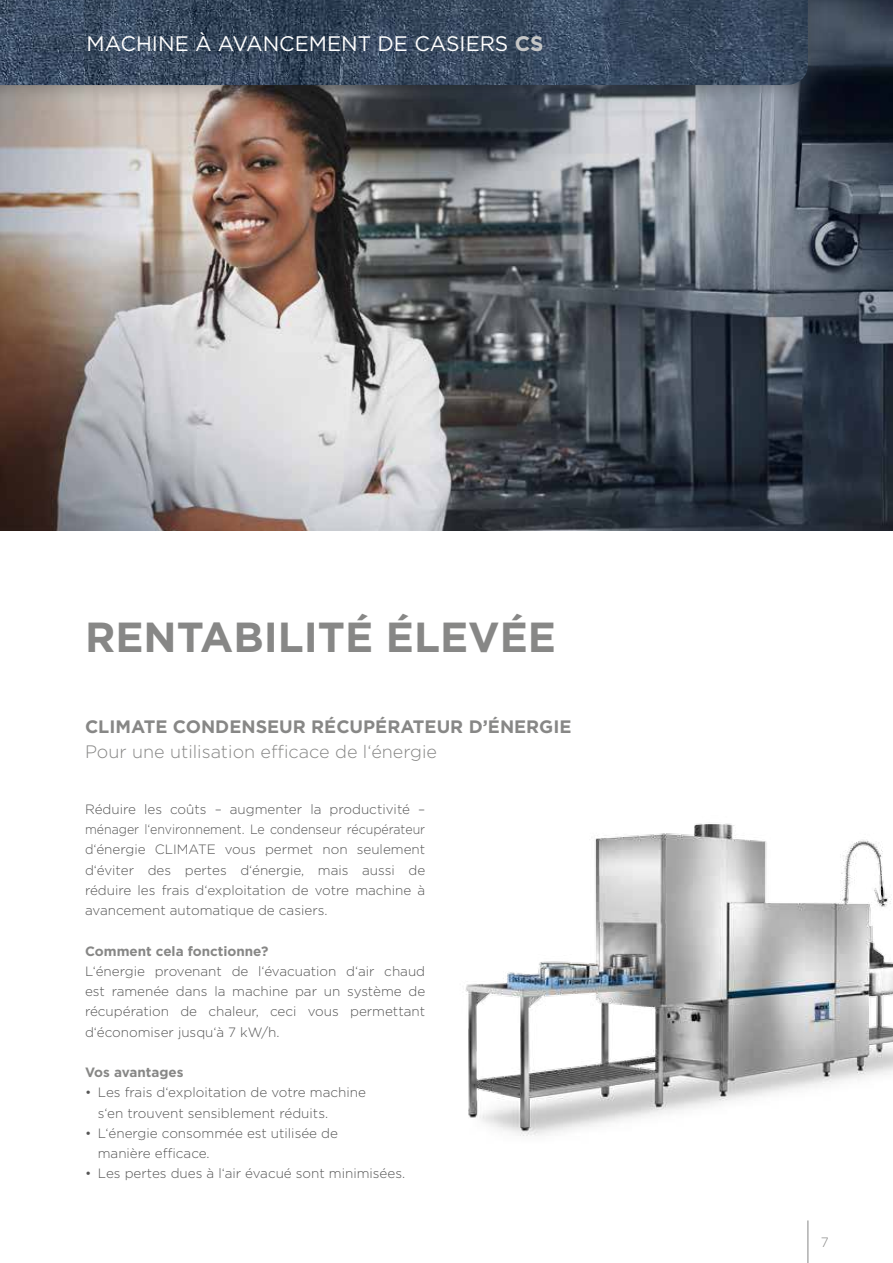
<style>
.page{position:relative;width:893px;height:1263px;background:#fff}
.page>*{position:absolute;margin:0;border:0;box-sizing:border-box;transform-origin:0 0}
.t1{font:700 42px "Gotham";color:#878786}
.t2{font:21px "Gotham";color:#fff}
.t3{font:700 18px "Gotham";color:#878786}
.t4{font:300 18px "Gotham";color:#878786}
.t5{font:300 13.5px/20.2px "Gotham";color:#565656;text-align:justify}
.t6{font:700 13.5px "Gotham";color:#878786}
.t7{font:300 13.5px "Gotham";color:#878786}
.s1{font-weight:700;color:#c5c6c6}
</style>
<div class="page">
<hr style="left:807px;top:1220px;width:1px;height:43px;background:#878786">
<img style="left:0;top:0;width:893px;height:530px">
<img style="left:465px;top:823px;width:428px;height:313px">
<div style="left:0;top:0;width:825px;height:102px;background:#000;opacity:.2"></div>
<img style="left:0;top:0;width:808px;height:85px">
<h2 class="t2" style="left:86px;top:30px;width:459px">MACHINE À AVANCEMENT DE CASIERS <span class="s1">CS</span></h2>
<h1 class="t1" style="left:85px;top:609px;width:472px">RENTABILITÉ ÉLEVÉE</h1>
<h3 class="t3" style="left:85px;top:715px;width:488px">CLIMATE CONDENSEUR RÉCUPÉRATEUR D’ÉNERGIE</h3>
<h3 class="t4" style="left:85px;top:741px;width:353px">Pour une utilisation efficace de l‘énergie</h3>
<p class="t5" style="left:85px;top:799px;width:342px">Réduire les coûts – augmenter la productivité – ménager l‘environnement. Le condenseur récupérateur d‘énergie CLIMATE vous permet non seulement d‘éviter des pertes d‘énergie, mais aussi de réduire les frais d‘exploitation de votre machine à avancement automatique de casiers.</p>
<p class="t6" style="left:85px;top:942px;width:185px">Comment cela fonctionne?</p>
<p class="t5" style="left:85px;top:961px;width:342px">L‘énergie provenant de l‘évacuation d‘air chaud est ramenée dans la machine par un système de récupération de chaleur, ceci vous permettant d‘économiser jusqu‘à 7 kW/h.</p>
<p class="t6" style="left:85px;top:1063px;width:100px">Vos avantages</p>
<p class="t5" style="left:98px;top:1082px;width:270px;text-indent:-13px">• Les frais d‘exploitation de votre machine s‘en trouvent sensiblement réduits.</p>
<p class="t5" style="left:98px;top:1123px;width:242px;text-indent:-13px">• L‘énergie consommée est utilisée de manière efficace.</p>
<p class="t5" style="left:85px;top:1163px;width:322px">• Les pertes dues à l‘air évacué sont minimisées.</p>
<p class="t7" style="left:821px;top:1234px;width:9px">7</p>
</div>
